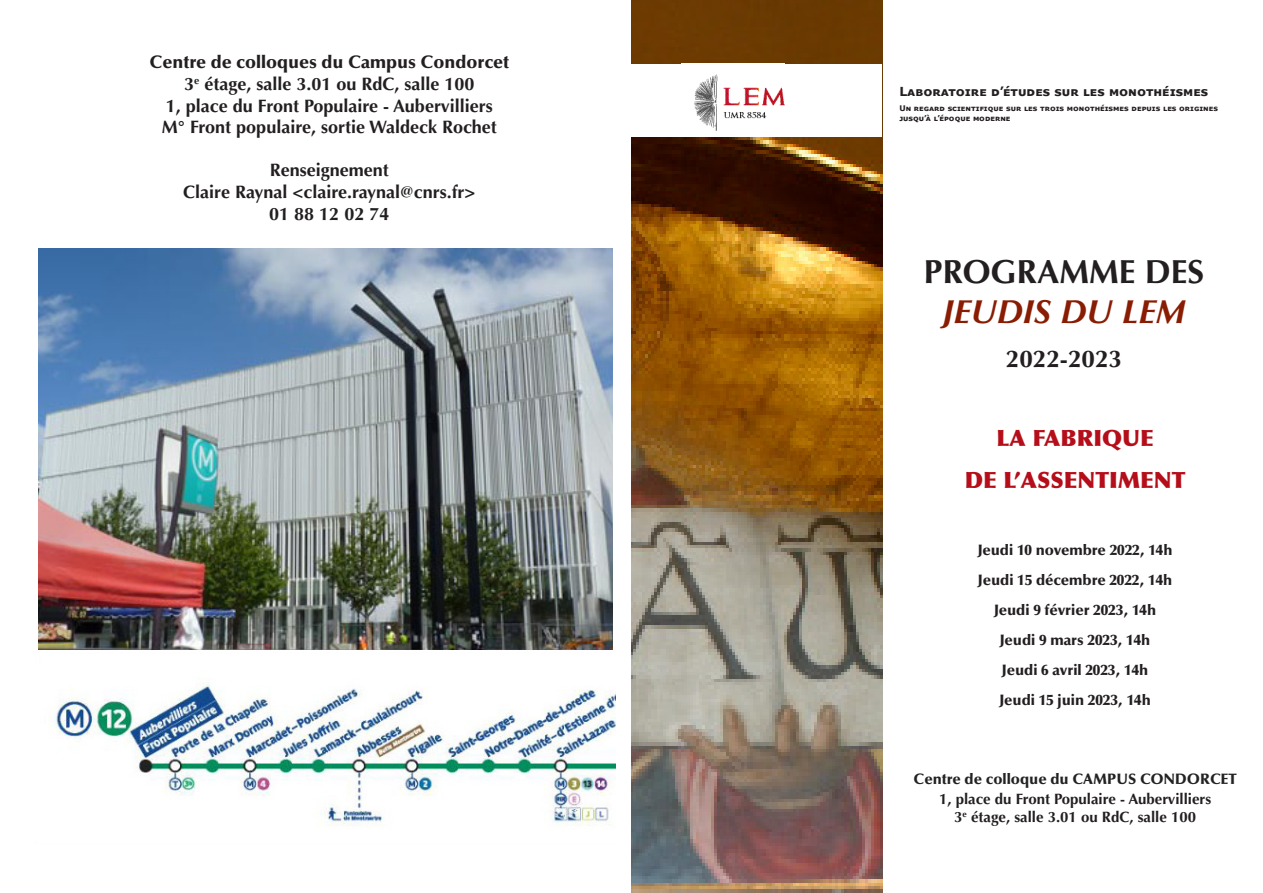
<style>
.page{position:relative;width:1263px;height:893px;background:#fff}
.page>*{position:absolute;margin:0;border:0;box-sizing:border-box;transform-origin:0 0}
.t1{font:700 33.45px/40.5px "Optima LT Std";color:#231f20;text-align:center}
.t2{font:700 24.3px "Optima LT Std";color:#231f20}
.t3{font:900 22.5px "Optima LT Std";color:#b50e1a}
.t4{font:700 18px "Optima LT Std";color:#231f20}
.t5{font:900 18px/21.6px "Optima LT Std";color:#231f20;text-align:center}
.t6{font:900 15px/30px "Optima LT Std";color:#231f20;text-align:center}
.t7{font:700 15px "Optima LT Std";color:#231f20}
.t8{font:900 15px "Optima LT Std";color:#222}
.t9{font:700 12.45px "Verdana";color:#231f20}
.t10{font:700 7.8px "Verdana";color:#231f20}
.s1{font-weight:700}
.s2{font-style:italic;color:#891c02}
</style>
<div class="page">
<img style="left:631px;top:0;width:251px;height:893px">
<div style="left:631px;top:64px;width:251px;height:72px;background:#fff"></div>
<img style="left:694px;top:74px;width:91px;height:56px">
<img style="left:38px;top:248px;width:574px;height:402px">
<img style="left:55px;top:682px;width:560px;height:144px">
<p class="t5" style="left:149px;top:52px;width:361px">Centre de colloques du Campus Condorcet<br><span class="s1">3</span><sup>e</sup> <span class="s1">étage, salle 3.01 ou RdC, salle 100</span></p>
<p class="t4" style="left:166px;top:95px;width:328px">1, place du Front Populaire - Aubervilliers</p>
<p class="t4" style="left:162px;top:117px;width:336px">M° Front populaire, sortie Waldeck Rochet</p>
<p class="t4" style="left:270px;top:160px;width:121px">Renseignement</p>
<p class="t4" style="left:183px;top:181px;width:294px">Claire Raynal &lt;claire.raynal@cnrs.fr&gt;</p>
<p class="t4" style="left:269px;top:203px;width:122px">01 88 12 02 74</p>
<p class="t9" style="left:899px;top:82px;width:310px">Laboratoire d’études sur les monothéismes</p>
<p class="t10" style="left:899px;top:103px;width:320px">Un regard scientifique sur les trois monothéismes depuis les origines</p>
<p class="t10" style="left:899px;top:113px;width:113px">jusqu’à l’époque moderne</p>
<p class="t1" style="left:924px;top:252px;width:282px">PROGRAMME DES<br><span class="s2">JEUDIS DU LEM</span></p>
<p class="t2" style="left:1006px;top:345px;width:118px">2022-2023</p>
<p class="t3" style="left:996px;top:424px;width:159px">LA FABRIQUE</p>
<p class="t3" style="left:965px;top:467px;width:222px">DE L’ASSENTIMENT</p>
<p class="t6" style="left:978px;top:535px;width:196px">Jeudi 10 novembre 2022, 14h</p>
<p class="t6" style="left:978px;top:565px;width:196px">Jeudi 15 décembre 2022, 14h<br>Jeudi 9 février 2023, 14h</p>
<p class="t6" style="left:1000px;top:625px;width:152px">Jeudi 9 mars 2023, 14h</p>
<p class="t6" style="left:1002px;top:655px;width:148px">Jeudi 6 avril 2023, 14h</p>
<p class="t6" style="left:999px;top:685px;width:153px">Jeudi 15 juin 2023, 14h</p>
<p class="t8" style="left:914px;top:770px;width:325px">Centre de colloque du CAMPUS CONDORCET</p>
<p class="t7" style="left:939px;top:790px;width:274px">1, place du Front Populaire - Aubervilliers</p>
<p class="t7" style="left:954px;top:808px;width:243px">3<sup>e</sup> étage, salle 3.01 ou RdC, salle 100</p>
</div>
